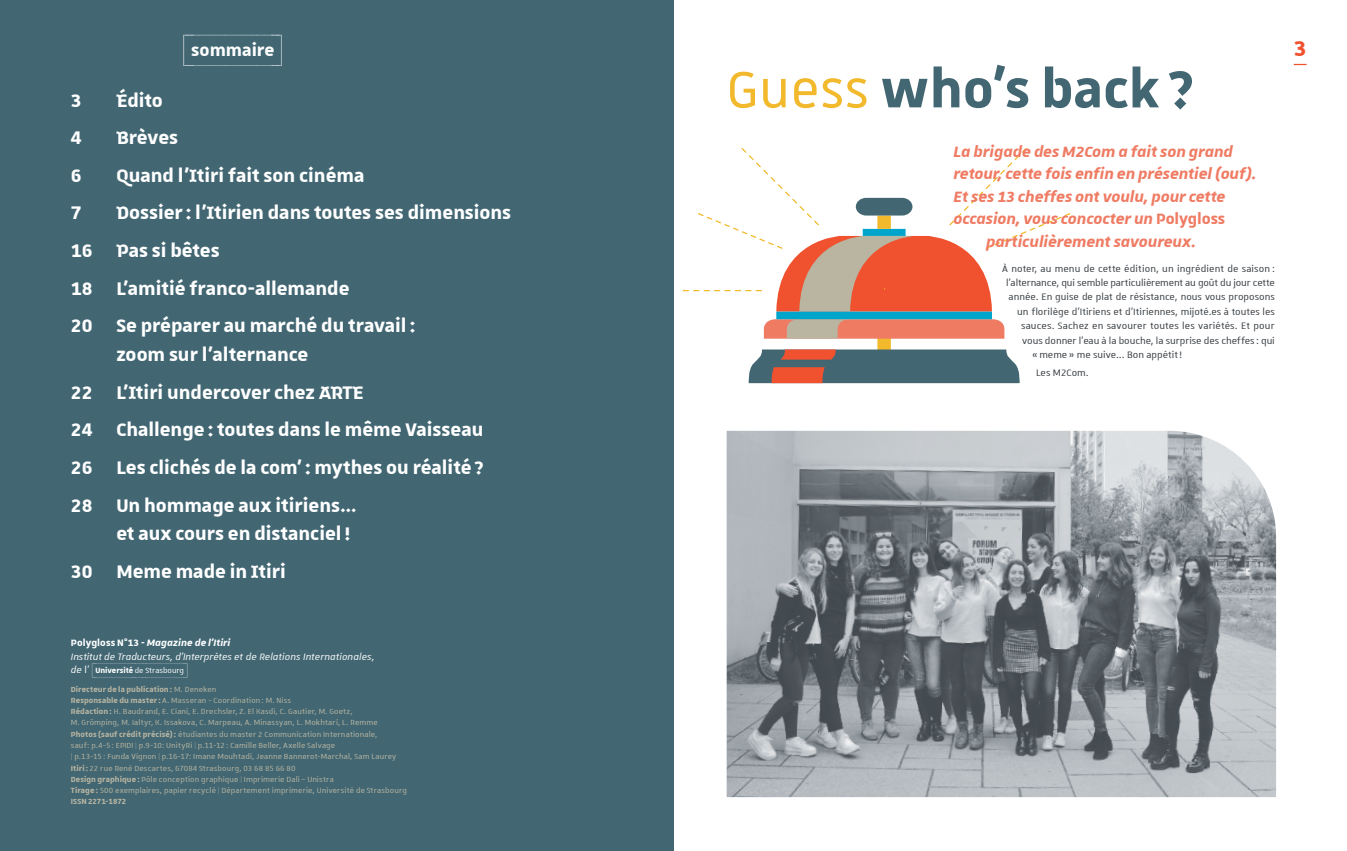
<style>
.page{position:relative;width:1347px;height:851px;background:#fff}
.page>*{position:absolute;margin:0;border:0;box-sizing:border-box;transform-origin:0 0}
.Titre-article{font:700 68.75px "Unistra A";letter-spacing:.005em;color:#426773}
.t1{font:700 28.75px "Unistra D";color:#f0512f}
.Sommaire{font:700 24.38px/28.8px "Unistra D";color:#fff}
.t2{font:700 22.5px "Unistra Encadre";color:#fff}
.chapeau{font:italic 700 20px "Unistra A";letter-spacing:-.005em;color:#ef7b63}
.texte-courant_coul_1{font:12.5px "Unistra A";color:#353b40}
.ours{font:italic 12.5px "Unistra B";letter-spacing:-.005em;color:#fff}
.ours-2{font:italic 700 12.5px "Unistra B";letter-spacing:.005em;color:#fff}
.ours-3{font:10px/11.2px "Unistra B";letter-spacing:.01em;color:#b9b5a1}
.ours-4{font:700 10px "Unistra B";letter-spacing:.005em;color:#b9b5a1}
.ours-5{font:700 10px "Unistra Encadre";color:#fff}
.s1{font-weight:400;color:#f1b92b}
.s2{font-style:normal}
.s3{font-family:"Unistra B";font-weight:400;font-style:italic;font-size:12.5px}
.s4{font-family:"Unistra B";font-weight:400;font-size:12.5px}
.s5{font-weight:400}
.s6{font-weight:700}
</style>
<div class="page">
<div style="left:0;top:0;width:673px;height:850px;background:#426773"></div>
<svg style="left:683px;top:148px;width:388px;height:235px"></svg>
<svg style="left:1293px;top:64px;width:13px;height:1px"></svg>
<img style="left:726px;top:431px;width:550px;height:366px">
<p class="t2" style="left:184px;top:34px;width:100px">(_SOMMAIRE_)</p>
<h2 class="t1" style="left:1293px;top:32px;width:14px">3</h2>
<p class="Titre-article" style="left:726px;top:51px;width:469px"><span class="s1">Guess</span> who’s back ?</p>
<p class="chapeau" style="left:953px;top:140px;width:281px">La brigade des M2Com a fait son grand</p>
<p class="chapeau" style="left:953px;top:163px;width:304px">retour, cette fois enfin en présentiel (ouf).</p>
<p class="chapeau" style="left:953px;top:185px;width:273px">Et ses 13 cheffes ont voulu, pour cette</p>
<p class="chapeau" style="left:953px;top:208px;width:273px">occasion, vous concocter un <span class="s2">Polygloss</span></p>
<p class="chapeau" style="left:986px;top:230px;width:211px">particulièrement savoureux.</p>
<p class="texte-courant_coul_1" style="left:1002px;top:262px;width:274px">À noter, au menu de cette édition, un ingrédient de saison :</p>
<p class="texte-courant_coul_1" style="left:1006px;top:276px;width:270px">l’alternance, qui semble particulièrement au goût du jour cette</p>
<p class="texte-courant_coul_1" style="left:1008px;top:290px;width:268px">année. En guise de plat de résistance, nous vous proposons</p>
<p class="texte-courant_coul_1" style="left:1017px;top:305px;width:259px">un florilège d’Itiriens et d’Itiriennes, mijoté.es à toutes les</p>
<p class="texte-courant_coul_1" style="left:1021px;top:319px;width:255px">sauces. Sachez en savourer toutes les variétés. Et pour</p>
<p class="texte-courant_coul_1" style="left:1022px;top:334px;width:254px">vous donner l’eau à la bouche, la surprise des cheffes: qui</p>
<p class="texte-courant_coul_1" style="left:1032px;top:348px;width:151px">«meme » me suive... Bon appétit!</p>
<p class="texte-courant_coul_1" style="left:1036px;top:366px;width:54px">Les M2Com.</p>
<p class="Sommaire" style="left:71px;top:85px;width:12px">3</p>
<p class="Sommaire" style="left:116px;top:85px;width:48px">Édito</p>
<p class="Sommaire" style="left:71px;top:122px;width:12px">4</p>
<p class="Sommaire" style="left:116px;top:122px;width:63px">Brèves</p>
<p class="Sommaire" style="left:71px;top:160px;width:12px">6</p>
<p class="Sommaire" style="left:116px;top:160px;width:249px">Quand l’Itiri fait son cinéma</p>
<p class="Sommaire" style="left:71px;top:198px;width:12px">7</p>
<p class="Sommaire" style="left:116px;top:198px;width:396px">Dossier: l’Itirien dans toutes ses dimensions</p>
<p class="Sommaire" style="left:71px;top:235px;width:150px">16 Pas si bêtes</p>
<p class="Sommaire" style="left:71px;top:273px;width:280px">18 L’amitié franco-allemande</p>
<p class="Sommaire" style="left:116px;top:311px;width:300px;text-indent:-45px">20 Se préparer au marché du travail : zoom sur l’alternance</p>
<p class="Sommaire" style="left:71px;top:377px;width:294px">22 L’Itiri undercover chez ARTE</p>
<p class="Sommaire" style="left:71px;top:414px;width:414px">24 Challenge : toutes dans le même Vaisseau</p>
<p class="Sommaire" style="left:71px;top:452px;width:414px">26 Les clichés de la com’ : mythes ou réalité ?</p>
<p class="Sommaire" style="left:71px;top:490px;width:287px;text-align:right">28 Un hommage aux itiriens… et aux cours en distanciel !</p>
<p class="Sommaire" style="left:71px;top:556px;width:216px">30 Meme made in Itiri</p>
<p class="ours-2" style="left:71px;top:635px;width:161px"><span class="s2">Polygloss N°13 -</span> Magazine de l’Itiri</p>
<p class="ours" style="left:71px;top:649px;width:305px">Institut de Traducteurs, d’Interprètes et de Relations Internationales,</p>
<p class="ours-5" style="left:71px;top:663px;width:118px"><span class="s3">de</span> <span class="s4">l’</span> (_UNIVERSITÉ_<span class="s5">DE_STRASBOURG</span>_<span class="s5">)</span></p>
<p class="ours-4" style="left:71px;top:683px;width:147px">Directeur de la publication: <span class="s5">M. Deneken</span></p>
<p class="ours-3" style="left:71px;top:694px;width:222px"><span class="s6">Responsable du master:</span> A. Masseran - Coordination: M. Niss</p>
<p class="ours-3" style="left:71px;top:705px;width:308px"><span class="s6">Rédaction:</span> H. Baudrand, E. Ciani, E. Drechsler, Z. El Kasdi, C. Gautier, M. Goetz,<br>M. Grömping, M. Ialtyr, K. Issakova, C. Marpeau, A. Minassyan, L. Mokhtari, L. Remme</p>
<p class="ours-3" style="left:71px;top:728px;width:327px"><span class="s6">Photos (sauf crédit précisé):</span> étudiantes du master 2 Communication Internationale, sauf: p.4-5: EPIDI | p.9-10: UnityRi | p.11-12: Camille Beller, Axelle Salvage<br>| p.13-15: Funda Vignon | p.16-17: Imane Mouhtadi, Jeanne Bannerot-Marchal, Sam Laurey</p>
<p class="ours-3" style="left:71px;top:761px;width:226px"><span class="s6">Itiri:</span> 22 rue René Descartes, 67084 Strasbourg, 03 68 85 66 80</p>
<p class="ours-3" style="left:71px;top:773px;width:264px"><span class="s6">Design graphique:</span> Pôle conception graphique | Imprimerie Dali– Unistra</p>
<p class="ours-3" style="left:71px;top:784px;width:337px"><span class="s6">Tirage:</span> 500 exemplaires, papier recyclé | Département imprimerie, Université de Strasbourg</p>
<p class="ours-4" style="left:71px;top:795px;width:57px">ISSN 2271-1872</p>
</div>
